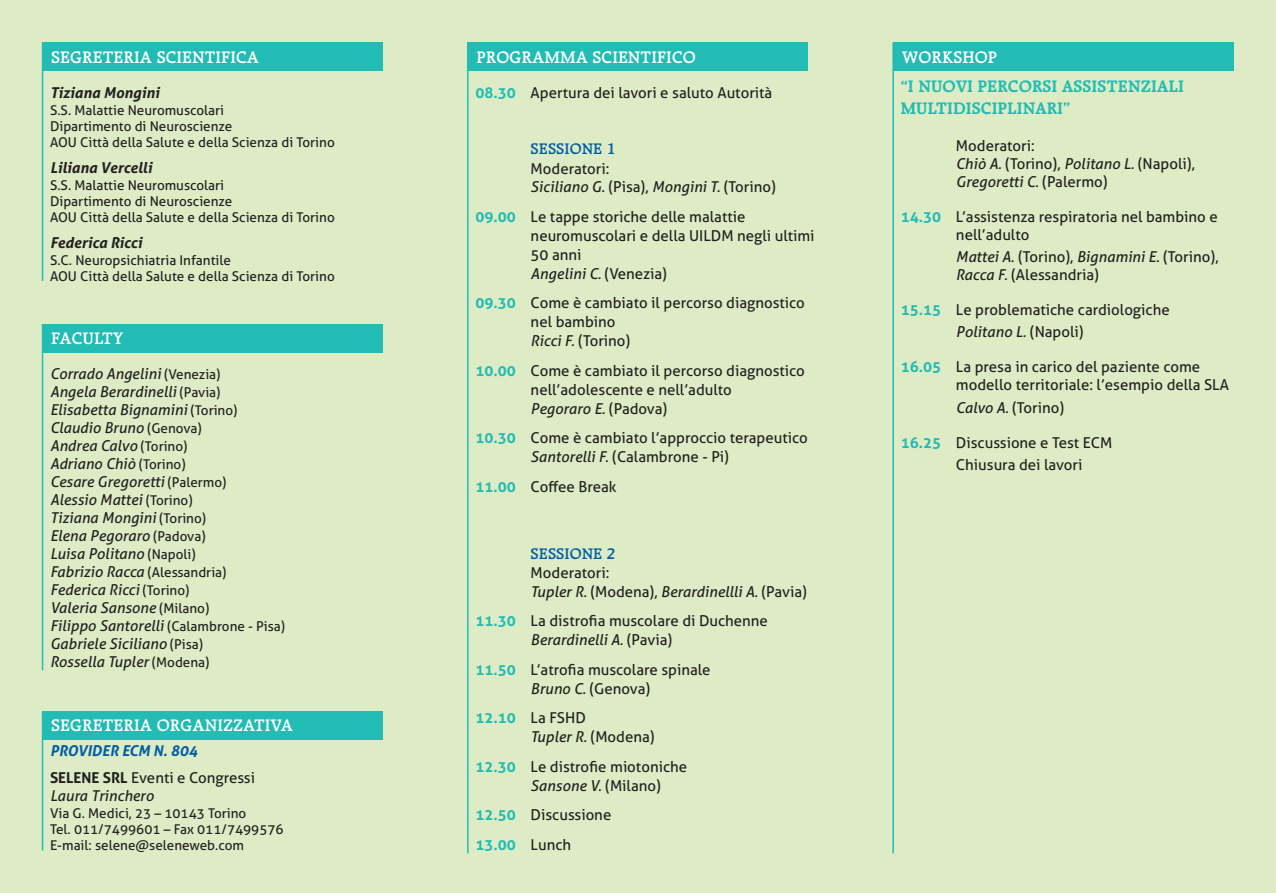
<style>
.page{position:relative;width:1276px;height:893px;background:#ddecc5}
.page>*{position:absolute;margin:0;border:0;box-sizing:border-box;transform-origin:0 0}
.t1{font:600 18px "Raleigh";color:#fff}
.t2{font:700 18px/21.6px "Raleigh";color:#22bcb5}
.t3{font:600 16.5px "Raleigh";color:#015ea5}
.t4{font:15px/18.9px "Aller";color:#231f20}
.t5{font:italic 15px/18px "Aller";color:#231f20}
.t6{font:italic 700 15px "Aller";color:#231f20}
.t7{font:italic 700 15px/26.5px "Aller";color:#015ea5}
.t8{font:13.5px/16.2px "Aller";color:#231f20}
.s1{font-style:normal;font-size:13.5px}
.s2{font-style:normal;color:#231f20}
.s3{font-weight:400;font-style:normal;color:#231f20}
.s4{font-weight:700;color:#22bcb5}
.s5{font-style:italic}
</style>
<div class="page">
<div style="left:43px;top:43px;width:340px;height:28px;background:#22bcb5"></div>
<div style="left:468px;top:43px;width:340px;height:28px;background:#22bcb5"></div>
<div style="left:43px;top:711px;width:340px;height:29px;background:#22bcb5"></div>
<div style="left:893px;top:43px;width:340px;height:28px;background:#22bcb5"></div>
<hr style="left:467px;top:43px;width:1px;height:810px;background:#22bcb5">
<hr style="left:42px;top:43px;width:1px;height:238px;background:#22bcb5">
<div style="left:43px;top:324px;width:340px;height:28px;background:#22bcb5"></div>
<hr style="left:42px;top:324px;width:1px;height:346px;background:#22bcb5">
<hr style="left:42px;top:713px;width:1px;height:137px;background:#22bcb5">
<hr style="left:892px;top:43px;width:2px;height:810px;background:#22bcb5">
<p class="t1" style="left:51px;top:49px;width:209px">SEGRETERIA SCIENTIFICA</p>
<p class="t6" style="left:50px;top:84px;width:111px">Tiziana Mongini</p>
<p class="t8" style="left:50px;top:102px;width:286px">S.S. Malattie Neuromuscolari<br>Dipartimento di Neuroscienze<br>AOU Città della Salute e della Scienza di Torino</p>
<p class="t6" style="left:50px;top:159px;width:104px">Liliana Vercelli</p>
<p class="t8" style="left:50px;top:177px;width:286px">S.S. Malattie Neuromuscolari<br>Dipartimento di Neuroscienze<br>AOU Città della Salute e della Scienza di Torino</p>
<p class="t6" style="left:50px;top:234px;width:94px">Federica Ricci</p>
<p class="t8" style="left:50px;top:252px;width:286px">S.C. Neuropsichiatria Infantile<br>AOU Città della Salute e della Scienza di Torino</p>
<p class="t1" style="left:51px;top:331px;width:73px">FACULTY</p>
<p class="t5" style="left:50px;top:365px;width:237px">Corrado Angelini <span class="s1">(Venezia)<br></span>Angela Berardinelli <span class="s1">(Pavia)<br></span>Elisabetta Bignamini <span class="s1">(Torino)<br></span>Claudio Bruno <span class="s1">(Genova)<br></span>Andrea Calvo <span class="s1">(Torino)<br></span>Adriano Chiò <span class="s1">(Torino)<br></span>Cesare Gregoretti <span class="s1">(Palermo)<br></span>Alessio Mattei <span class="s1">(Torino)<br></span>Tiziana Mongini <span class="s1">(Torino)<br></span>Elena Pegoraro <span class="s1">(Padova)<br></span>Luisa Politano <span class="s1">(Napoli)<br></span>Fabrizio Racca <span class="s1">(Alessandria)<br></span>Federica Ricci <span class="s1">(Torino)<br></span>Valeria Sansone <span class="s1">(Milano)<br></span>Filippo Santorelli <span class="s1">(Calambrone - Pisa)<br></span>Gabriele Siciliano <span class="s1">(Pisa)<br></span>Rossella Tupler <span class="s1">(Modena)</span></p>
<p class="t1" style="left:51px;top:718px;width:243px">SEGRETERIA ORGANIZZATIVA</p>
<p class="t7" style="left:50px;top:738px;width:207px">PROVIDER ECM N. 804<br><span class="s2">SELENE SRL</span> <span class="s3">Eventi e Congressi</span></p>
<p class="t5" style="left:50px;top:787px;width:105px">Laura Trinchero</p>
<p class="t8" style="left:50px;top:805px;width:235px">Via G. Medici, 23 – 10143 Torino<br>Tel. 011/7499601 – Fax 011/7499576<br>E-mail: selene@seleneweb.com</p>
<p class="t1" style="left:476px;top:49px;width:221px">PROGRAMMA SCIENTIFICO</p>
<p class="t4" style="left:475px;top:83px;width:298px"><span class="s4">08.30</span> Apertura dei lavori e saluto Autorità</p>
<p class="t3" style="left:530px;top:142px;width:86px">SESSIONE 1</p>
<p class="t4" style="left:530px;top:159px;width:247px">Moderatori:<br><span class="s5">Siciliano G.</span> (Pisa), <span class="s5">Mongini T.</span> (Torino)</p>
<p class="t4" style="left:530px;top:207px;width:285px;text-indent:-55px"><span class="s4">09.00</span> Le tappe storiche delle malattie neuromuscolari e della UILDM negli ultimi<br>50 anni<br><span class="s5">Angelini C.</span> (Venezia)</p>
<p class="t4" style="left:530px;top:294px;width:276px;text-indent:-55px"><span class="s4">09.30</span> Come è cambiato il percorso diagnostico nel bambino<br><span class="s5">Ricci F.</span> (Torino)</p>
<p class="t4" style="left:530px;top:361px;width:276px;text-indent:-55px"><span class="s4">10.00</span> Come è cambiato il percorso diagnostico nell’adolescente e nell’adulto<br><span class="s5">Pegoraro E.</span> (Padova)</p>
<p class="t4" style="left:530px;top:429px;width:278px;text-indent:-55px"><span class="s4">10.30</span> Come è cambiato l’approccio terapeutico<br><span class="s5">Santorelli F.</span> (Calambrone - Pi)</p>
<p class="t4" style="left:475px;top:477px;width:143px"><span class="s4">11.00</span> Coffee Break</p>
<p class="t3" style="left:530px;top:546px;width:86px">SESSIONE 2</p>
<p class="t4" style="left:530px;top:563px;width:278px">Moderatori:<br><span class="s5">Tupler R.</span> (Modena), <span class="s5">Berardinellli A.</span> (Pavia)</p>
<p class="t4" style="left:530px;top:612px;width:239px;text-indent:-55px"><span class="s4">11.30</span> La distrofia muscolare di Duchenne<br><span class="s5">Berardinelli A.</span> (Pavia)</p>
<p class="t4" style="left:475px;top:660px;width:237px;text-align:center"><span class="s4">11.50</span> L’atrofia muscolare spinale<br><span class="s5">Bruno C.</span> (Genova)</p>
<p class="t4" style="left:530px;top:709px;width:125px;text-indent:-55px"><span class="s4">12.10</span> La FSHD<br><span class="s5">Tupler R.</span> (Modena)</p>
<p class="t4" style="left:530px;top:757px;width:158px;text-indent:-55px"><span class="s4">12.30</span> Le distrofie miotoniche<br><span class="s5">Sansone V.</span> (Milano)</p>
<p class="t4" style="left:475px;top:800px;width:137px;line-height:29.5px"><span class="s4">12.50</span> Discussione<br><span class="s4">13.00</span> Lunch</p>
<p class="t1" style="left:901px;top:49px;width:97px">WORKSHOP</p>
<p class="t2" style="left:900px;top:77px;width:285px">“I NUOVI PERCORSI ASSISTENZIALI<br>MULTIDISCIPLINARI”</p>
<p class="t4" style="left:956px;top:137px;width:240px;line-height:18px">Moderatori:<br><span class="s5">Chiò A.</span> (Torino), <span class="s5">Politano L.</span> (Napoli),<br><span class="s5">Gregoretti C.</span> (Palermo)</p>
<p class="t4" style="left:956px;top:208px;width:263px;line-height:18px;text-indent:-55px"><span class="s4">14.30</span> L’assistenza respiratoria nel bambino e nell’adulto</p>
<p class="t4" style="left:956px;top:248px;width:264px;line-height:18px"><span class="s5">Mattei A.</span> (Torino), <span class="s5">Bignamini E.</span> (Torino),<br><span class="s5">Racca F.</span> (Alessandria)</p>
<p class="t4" style="left:956px;top:299px;width:215px;line-height:22.2px;text-indent:-55px"><span class="s4">15.15</span> Le problematiche cardiologiche<br><span class="s5">Politano L.</span> (Napoli)</p>
<p class="t4" style="left:956px;top:358px;width:274px;line-height:18px;text-indent:-55px"><span class="s4">16.05</span> La presa in carico del paziente come modello territoriale: l’esempio della SLA</p>
<p class="t4" style="left:956px;top:398px;width:110px"><span class="s5">Calvo A.</span> (Torino)</p>
<p class="t4" style="left:956px;top:431px;width:158px;line-height:22.2px;text-indent:-55px"><span class="s4">16.25</span> Discussione e Test ECM<br>Chiusura dei lavori</p>
</div>
